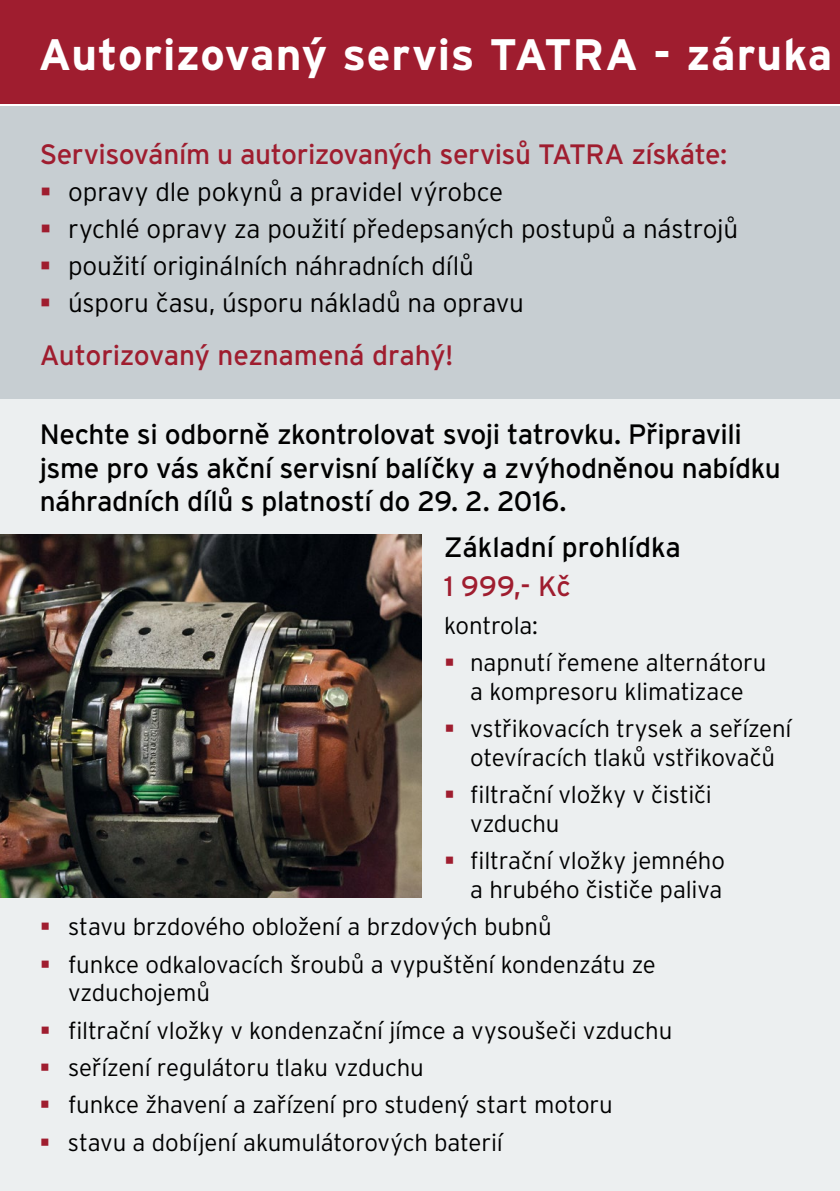
<style>
.page{position:relative;width:840px;height:1191px;background:#fff}
.page>*{position:absolute;margin:0;border:0;box-sizing:border-box;transform-origin:0 0}
.t1{font:700 44px "Interstate CE";letter-spacing:.01em;color:#fff}
.t2{font:28px/33.6px "Interstate CE";letter-spacing:-.015em;color:#000}
.t3{font:28px "Interstate CE";letter-spacing:-.015em;color:#9f1d2f}
.t4{font:300 26px/36.8px "Interstate CE";letter-spacing:-.005em;color:#000}
.t5{font:300 24px/37.2px "Interstate CE";letter-spacing:-.005em;color:#000}
</style>
<div class="page">
<div style="left:0;top:0;width:839px;height:1191px;background:#c7ced2"></div>
<div style="left:0;top:400px;width:839px;height:791px;background:#eceff0"></div>
<div style="left:0;top:0;width:839px;height:104px;background:#9f1d2f"></div>
<img style="left:0;top:534px;width:421px;height:363px">
<hr style="left:0;top:104px;width:839px;height:1px;background:#fff">
<h1 class="t1" style="left:38px;top:25px;width:794px">Autorizovaný servis TATRA - záruka</h1>
<p class="t3" style="left:40px;top:136px;width:688px">Servisováním u autorizovaných servisů TATRA získáte:</p>
<p class="t4" style="left:68px;top:173px;width:671px">opravy dle pokynů a pravidel výrobce<br>rychlé opravy za použití předepsaných postupů a nástrojů použití originálních náhradních dílů<br>úsporu času, úsporu nákladů na opravu</p>
<p class="t3" style="left:40px;top:337px;width:415px">Autorizovaný neznamená drahý!</p>
<p class="t2" style="left:40px;top:418px;width:742px">Nechte si odborně zkontrolovat svoji tatrovku. Připravili jsme pro vás akční servisní balíčky a zvýhodněnou nabídku náhradních dílů s platností do 29. 2. 2016.</p>
<p class="t2" style="left:444px;top:530px;width:238px">Základní prohlídka</p>
<p class="t3" style="left:444px;top:568px;width:128px">1 999,- Kč</p>
<p class="t5" style="left:470px;top:606px;width:298px;text-indent:-26px">kontrola:<br>napnutí řemene alternátoru</p>
<p class="t5" style="left:470px;top:672px;width:323px">a kompresoru klimatizace vstřikovacích trysek a seřízení</p>
<p class="t5" style="left:470px;top:738px;width:306px">otevíracích tlaků vstřikovačů filtrační vložky v čističi</p>
<p class="t5" style="left:470px;top:804px;width:256px">vzduchu<br>filtrační vložky jemného</p>
<p class="t5" style="left:68px;top:870px;width:655px;text-indent:402px">a hrubého čističe paliva stavu brzdového obložení a brzdových bubnů<br>funkce odkalovacích šroubů a vypuštění kondenzátu ze</p>
<p class="t5" style="left:68px;top:974px;width:605px">vzduchojemů<br>filtrační vložky v kondenzační jímce a vysoušeči vzduchu seřízení regulátoru tlaku vzduchu<br>funkce žhavení a zařízení pro studený start motoru stavu a dobíjení akumulátorových baterií</p>
</div>
